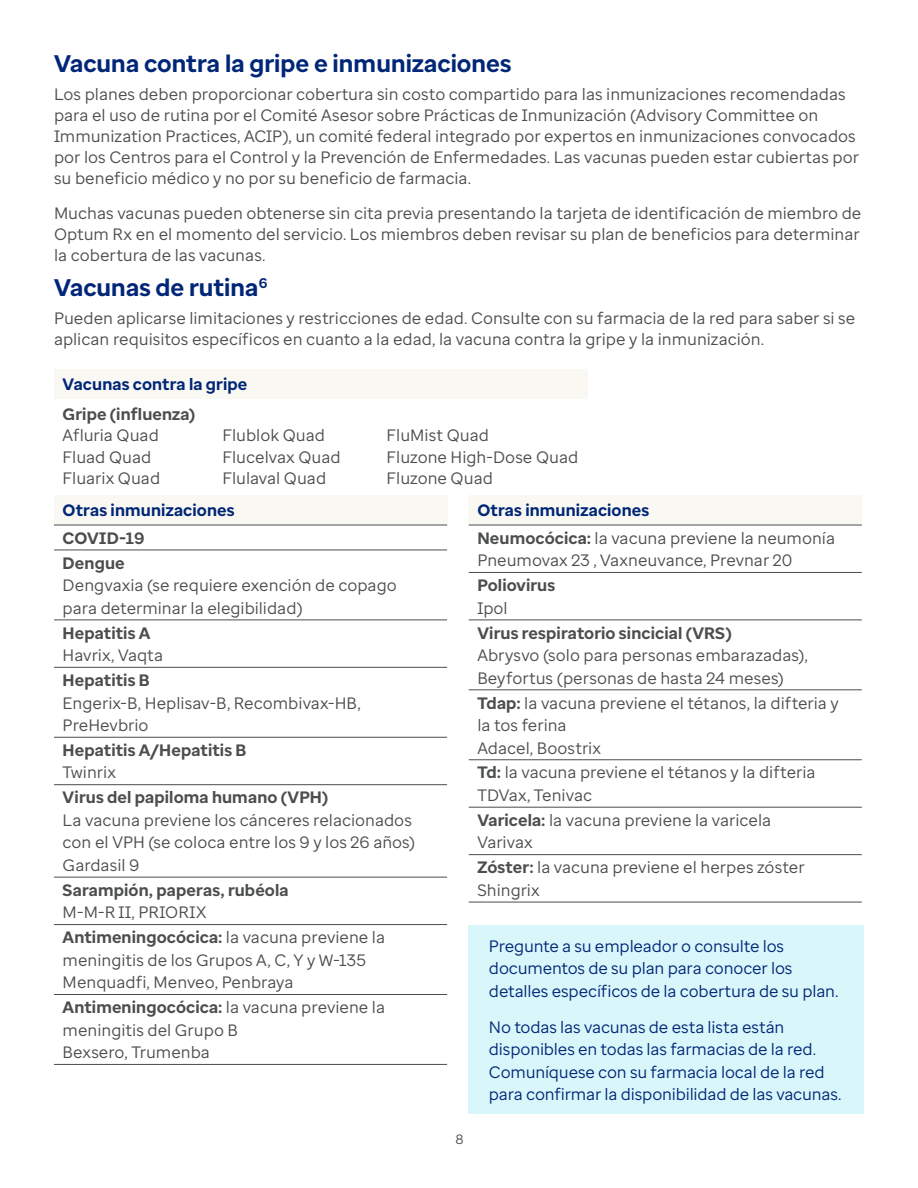
<style>
.page{position:relative;width:918px;height:1188px;background:#fff}
.page>*{position:absolute;margin:0;border:0;box-sizing:border-box;transform-origin:0 0}
.t1{font:700 24px "Enterprise Sans";color:#002677}
.t2{font:16.5px/22.5px "Enterprise Sans";color:#4b4d4f}
.t3{font:16.5px/22.5px "Enterprise Sans";letter-spacing:-.01em;color:#002677}
.t4{font:700 16.5px/24.9px "Enterprise Sans";letter-spacing:.01em;color:#4b4d4f}
.t5{font:16.5px/24.9px "Enterprise Sans";letter-spacing:.035em;color:#4b4d4f}
.t6{font:700 16.5px "Enterprise Sans";letter-spacing:.01em;color:#002677}
.t7{font:13.5px "Enterprise Sans";color:#4b4d4f}
.s1{font-weight:700}
.s2{font-weight:700;color:#002677}
</style>
<div class="page">
<div style="left:54px;top:369px;width:533px;height:30px;background:#faf8f2"></div>
<div style="left:54px;top:495px;width:393px;height:30px;background:#faf8f2"></div>
<hr style="left:54px;top:525px;width:393px;height:1px;background:#4b4d4f">
<hr style="left:54px;top:550px;width:393px;height:1px;background:#4b4d4f">
<hr style="left:54px;top:620px;width:393px;height:1px;background:#4b4d4f">
<hr style="left:54px;top:667px;width:393px;height:1px;background:#4b4d4f">
<hr style="left:54px;top:737px;width:393px;height:1px;background:#4b4d4f">
<hr style="left:54px;top:784px;width:393px;height:1px;background:#4b4d4f">
<hr style="left:54px;top:877px;width:393px;height:1px;background:#4b4d4f">
<hr style="left:54px;top:924px;width:393px;height:1px;background:#4b4d4f">
<hr style="left:54px;top:994px;width:393px;height:1px;background:#4b4d4f">
<hr style="left:54px;top:1064px;width:393px;height:1px;background:#4b4d4f">
<div style="left:469px;top:495px;width:393px;height:30px;background:#faf8f2"></div>
<hr style="left:469px;top:525px;width:393px;height:1px;background:#4b4d4f">
<hr style="left:469px;top:572px;width:393px;height:1px;background:#4b4d4f">
<hr style="left:469px;top:620px;width:393px;height:1px;background:#4b4d4f">
<hr style="left:469px;top:690px;width:393px;height:1px;background:#4b4d4f">
<hr style="left:469px;top:760px;width:393px;height:1px;background:#4b4d4f">
<hr style="left:469px;top:807px;width:393px;height:1px;background:#4b4d4f">
<hr style="left:469px;top:854px;width:393px;height:1px;background:#4b4d4f">
<hr style="left:469px;top:902px;width:393px;height:1px;background:#4b4d4f">
<div style="left:469px;top:926px;width:395px;height:188px;background:#d9f6fa"></div>
<h1 class="t1" style="left:54px;top:48px;width:459px">Vacuna contra la gripe e inmunizaciones</h1>
<p class="t2" style="left:54px;top:84px;width:807px;line-height:21px">Los planes deben proporcionar cobertura sin costo compartido para las inmunizaciones recomendadas para el uso de rutina por el Comité Asesor sobre Prácticas de Inmunización (Advisory Committee on Immunization Practices, ACIP), un comité federal integrado por expertos en inmunizaciones convocados por los Centros para el Control y la Prevención de Enfermedades. Las vacunas pueden estar cubiertas por su beneficio médico y no por su beneficio de farmacia.</p>
<p class="t2" style="left:54px;top:202px;width:809px;line-height:21px;text-align:justify">Muchas vacunas pueden obtenerse sin cita previa presentando la tarjeta de identificación de miembro de Optum Rx en el momento del servicio. Los miembros deben revisar su plan de beneficios para determinar la cobertura de las vacunas.</p>
<h1 class="t1" style="left:54px;top:272px;width:215px">Vacunas de rutina<sup>6</sup></h1>
<p class="t2" style="left:54px;top:307px;width:803px;line-height:21px">Pueden aplicarse limitaciones y restricciones de edad. Consulte con su farmacia de la red para saber si se aplican requisitos específicos en cuanto a la edad, la vacuna contra la gripe y la inmunización.</p>
<p class="t6" style="left:63px;top:374px;width:186px">Vacunas contra la gripe</p>
<p class="t4" style="left:63px;top:402px;width:134px">Gripe (influenza)</p>
<p class="t2" style="left:63px;top:424px;width:98px">Afluria Quad</p>
<p class="t2" style="left:222px;top:424px;width:104px">Flublok Quad</p>
<p class="t2" style="left:387px;top:424px;width:104px">FluMist Quad</p>
<p class="t2" style="left:63px;top:445px;width:90px">Fluad Quad</p>
<p class="t2" style="left:222px;top:445px;width:120px">Flucelvax Quad</p>
<p class="t2" style="left:387px;top:445px;width:193px">Fluzone High-Dose Quad</p>
<p class="t2" style="left:63px;top:467px;width:99px">Fluarix Quad</p>
<p class="t2" style="left:222px;top:467px;width:105px">Flulaval Quad</p>
<p class="t2" style="left:387px;top:467px;width:108px">Fluzone Quad</p>
<p class="t6" style="left:63px;top:500px;width:174px">Otras inmunizaciones</p>
<p class="t4" style="left:63px;top:525px;width:83px">COVID-19<br>Dengue</p>
<p class="t2" style="left:63px;top:574px;width:336px">Dengvaxia (se requiere exención de copago para determinar la elegibilidad)</p>
<p class="t4" style="left:63px;top:620px;width:89px">Hepatitis A</p>
<p class="t2" style="left:63px;top:644px;width:102px">Havrix, Vaqta</p>
<p class="t4" style="left:63px;top:668px;width:89px">Hepatitis B</p>
<p class="t2" style="left:63px;top:691px;width:300px">Engerix-B, Heplisav-B, Recombivax-HB,<br>PreHevbrio</p>
<p class="t4" style="left:63px;top:738px;width:185px">Hepatitis A/Hepatitis B</p>
<p class="t2" style="left:63px;top:761px;width:55px">Twinrix</p>
<p class="t4" style="left:63px;top:785px;width:267px">Virus del papiloma humano (VPH)</p>
<p class="t2" style="left:63px;top:809px;width:354px">La vacuna previene los cánceres relacionados con el VPH (se coloca entre los 9 y los 26 años)<br>Gardasil 9</p>
<p class="t4" style="left:63px;top:878px;width:228px">Sarampión, paperas, rubéola</p>
<p class="t5" style="left:63px;top:900px;width:324px">M-M-R II, PRIORIX<br><span class="s1">Antimeningocócica:</span> la vacuna previene la</p>
<p class="t2" style="left:63px;top:949px;width:305px">meningitis de los Grupos A, C, Y y W-135<br>Menquadfi, Menveo, Penbraya</p>
<p class="t2" style="left:63px;top:996px;width:324px"><span class="s1">Antimeningocócica:</span> la vacuna previene la meningitis del Grupo B<br>Bexsero, Trumenba</p>
<p class="t2" style="left:477px;top:497px;width:359px;line-height:27.3px"><span class="s2">Otras inmunizaciones<br></span><span class="s1">Neumocócica:</span> la vacuna previene la neumonía</p>
<p class="t2" style="left:477px;top:549px;width:317px">Pneumovax 23 , Vaxneuvance, Prevnar 20</p>
<p class="t4" style="left:477px;top:573px;width:80px">Poliovirus</p>
<p class="t2" style="left:477px;top:596px;width:32px">Ipol</p>
<p class="t4" style="left:477px;top:620px;width:256px">Virus respiratorio sincicial (VRS)</p>
<p class="t2" style="left:477px;top:644px;width:332px">Abrysvo (solo para personas embarazadas),<br>Beyfortus (personas de hasta 24 meses)</p>
<p class="t2" style="left:477px;top:691px;width:363px"><span class="s1">Tdap:</span> la vacuna previene el tétanos, la difteria y la tos ferina<br>Adacel, Boostrix</p>
<p class="t2" style="left:477px;top:761px;width:340px"><span class="s1">Td:</span> la vacuna previene el tétanos y la difteria<br>TDVax, Tenivac</p>
<p class="t2" style="left:477px;top:809px;width:295px"><span class="s1">Varicela:</span> la vacuna previene la varicela<br>Varivax</p>
<p class="t2" style="left:477px;top:856px;width:329px"><span class="s1">Zóster:</span> la vacuna previene el herpes zóster<br>Shingrix</p>
<p class="t3" style="left:489px;top:935px;width:351px">Pregunte a su empleador o consulte los documentos de su plan para conocer los detalles específicos de la cobertura de su plan.</p>
<p class="t3" style="left:489px;top:1016px;width:354px">No todas las vacunas de esta lista están disponibles en todas las farmacias de la red.<br>Comuníquese con su farmacia local de la red para confirmar la disponibilidad de las vacunas.</p>
<p class="t7" style="left:455px;top:1131px;width:10px">8</p>
</div>
